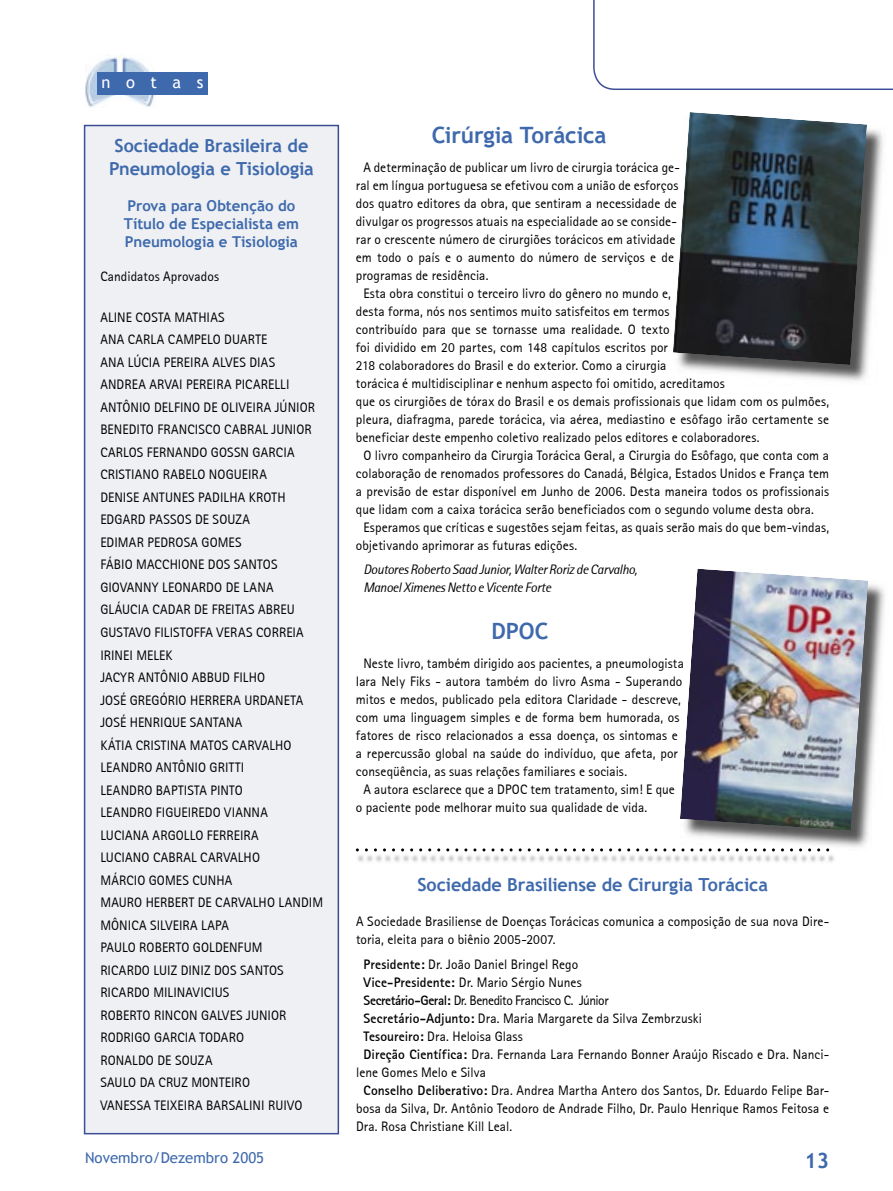
<style>
.page{position:relative;width:893px;height:1191px;background:#fff}
.page>*{position:absolute;margin:0;border:0;box-sizing:border-box;transform-origin:0 0}
.t1{font:700 22.5px "Trebuchet MS";letter-spacing:-.01em;color:#3e69ac}
.t2{font:700 21px "Trebuchet MS";color:#3e69ac}
.t3{font:700 18px/22.5px "Trebuchet MS";letter-spacing:-.01em;color:#3e69ac;text-align:center}
.t4{font:16.5px "Trebuchet MS";letter-spacing:.94em;color:#fff}
.t5{font:700 15px/18px "Trebuchet MS";color:#3e69ac}
.t6{font:15px "Trebuchet MS";color:#3e69ac}
.t7{font:13.5px/22.5px "Libre Sans Serif S Si";letter-spacing:.005em;color:#000}
.t8{font:italic 13.5px/18px "Libre Sans Serif S Si";letter-spacing:-.025em;color:#000}
.t9{font:13.5px "Libre Sans Serif S Si";letter-spacing:-.035em;color:#000}
.s1{font-weight:700}
</style>
<div class="page">
<svg style="left:593px;top:0;width:300px;height:90px"></svg>
<img style="left:85px;top:55px;width:71px;height:53px">
<div style="left:97px;top:72px;width:111px;height:22px;background:#3e69ac"></div>
<div style="left:84px;top:125px;width:255px;height:1009px;background:#eef0f3"></div>
<img style="left:685px;top:584px;width:200px;height:266px">
<img style="left:680px;top:569px;width:188px;height:262px">
<img style="left:680px;top:129px;width:203px;height:252px">
<img style="left:673px;top:112px;width:194px;height:253px">
<img style="left:357px;top:855px;width:477px;height:7px">
<svg style="left:365px;top:848px;width:455px;height:3px"></svg>
<p class="t4" style="left:102px;top:73px;width:103px">notas</p>
<h3 class="t3" style="left:109px;top:135px;width:206px">Sociedade Brasileira de<br>Pneumologia e Tisiologia</h3>
<p class="t5" style="left:124px;top:196px;width:177px">Prova para Obtenção do<br>Título de Especialista em<br>Pneumologia e Tisiologia</p>
<p class="t7" style="left:100px;top:265px;width:120px">Candidatos Aprovados</p>
<p class="t7" style="left:100px;top:306px;width:224px">ALINE COSTA MATHIAS<br>ANA CARLA CAMPELO DUARTE<br>ANA LÚCIA PEREIRA ALVES DIAS<br>ANDREA ARVAI PEREIRA PICARELLI<br>ANTÔNIO DELFINO DE OLIVEIRA JÚNIOR<br>BENEDITO FRANCISCO CABRAL JUNIOR<br>CARLOS FERNANDO GOSSN GARCIA<br>CRISTIANO RABELO NOGUEIRA<br>DENISE ANTUNES PADILHA KROTH<br>EDGARD PASSOS DE SOUZA<br>EDIMAR PEDROSA GOMES<br>FÁBIO MACCHIONE DOS SANTOS<br>GIOVANNY LEONARDO DE LANA<br>GLÁUCIA CADAR DE FREITAS ABREU<br>GUSTAVO FILISTOFFA VERAS CORREIA<br>IRINEI MELEK<br>JACYR ANTÔNIO ABBUD FILHO<br>JOSÉ GREGÓRIO HERRERA URDANETA<br>JOSÉ HENRIQUE SANTANA<br>KÁTIA CRISTINA MATOS CARVALHO<br>LEANDRO ANTÔNIO GRITTI<br>LEANDRO BAPTISTA PINTO<br>LEANDRO FIGUEIREDO VIANNA<br>LUCIANA ARGOLLO FERREIRA<br>LUCIANO CABRAL CARVALHO<br>MÁRCIO GOMES CUNHA<br>MAURO HERBERT DE CARVALHO LANDIM<br>MÔNICA SILVEIRA LAPA<br>PAULO ROBERTO GOLDENFUM<br>RICARDO LUIZ DINIZ DOS SANTOS<br>RICARDO MILINAVICIUS<br>ROBERTO RINCON GALVES JUNIOR<br>RODRIGO GARCIA TODARO<br>RONALDO DE SOUZA<br>SAULO DA CRUZ MONTEIRO<br>VANESSA TEIXEIRA BARSALINI RUIVO</p>
<h1 class="t1" style="left:432px;top:121px;width:176px">Cirúrgia Torácica</h1>
<p class="t7" style="left:363px;top:156px;width:318px">A determinação de publicar um livro de cirurgia torácica ge-</p>
<p class="t7" style="left:356px;top:174px;width:324px">ral em língua portuguesa se efetivou com a união de esforços</p>
<p class="t7" style="left:356px;top:192px;width:323px">dos quatro editores da obra, que sentiram a necessidade de</p>
<p class="t7" style="left:356px;top:210px;width:323px">divulgar os progressos atuais na especialidade ao se conside-</p>
<p class="t7" style="left:356px;top:228px;width:321px">rar o crescente número de cirurgiões torácicos em atividade</p>
<p class="t7" style="left:356px;top:246px;width:320px">em todo o país e o aumento do número de serviços e de</p>
<p class="t7" style="left:356px;top:264px;width:134px">programas de residência.</p>
<p class="t7" style="left:363px;top:282px;width:309px">Esta obra constitui o terceiro livro do gênero no mundo e,</p>
<p class="t7" style="left:356px;top:300px;width:315px">desta forma, nós nos sentimos muito satisfeitos em termos</p>
<p class="t7" style="left:356px;top:318px;width:315px">contribuído para que se tornasse uma realidade. O texto</p>
<p class="t7" style="left:356px;top:336px;width:314px">foi dividido em 20 partes, com 148 capítulos escritos por</p>
<p class="t7" style="left:356px;top:354px;width:312px">218 colaboradores do Brasil e do exterior. Como a cirurgia</p>
<p class="t7" style="left:356px;top:372px;width:371px">torácica é multidisciplinar e nenhum aspecto foi omitido, acreditamos</p>
<p class="t7" style="left:356px;top:390px;width:475px">que os cirurgiões de tórax do Brasil e os demais profissionais que lidam com os pulmões,</p>
<p class="t7" style="left:356px;top:408px;width:475px">pleura, diafragma, parede torácica, via aérea, mediastino e esôfago irão certamente se</p>
<p class="t7" style="left:356px;top:426px;width:405px">beneficiar deste empenho coletivo realizado pelos editores e colaboradores.</p>
<p class="t7" style="left:363px;top:444px;width:467px">O livro companheiro da Cirurgia Torácica Geral, a Cirurgia do Esôfago, que conta com a</p>
<p class="t7" style="left:356px;top:462px;width:475px">colaboração de renomados professores do Canadá, Bélgica, Estados Unidos e França tem</p>
<p class="t7" style="left:356px;top:480px;width:475px">a previsão de estar disponível em Junho de 2006. Desta maneira todos os profissionais</p>
<p class="t7" style="left:356px;top:498px;width:460px">que lidam com a caixa torácica serão beneficiados com o segundo volume desta obra.</p>
<p class="t7" style="left:363px;top:516px;width:467px">Esperamos que críticas e sugestões sejam feitas, as quais serão mais do que bem-vindas,</p>
<p class="t7" style="left:356px;top:534px;width:223px">objetivando aprimorar as futuras edições.</p>
<p class="t8" style="left:363px;top:560px;width:276px">Doutores Roberto Saad Junior, Walter Roriz de Carvalho,<br>Manoel Ximenes Netto e Vicente Forte</p>
<h1 class="t1" style="left:491px;top:617px;width:58px">DPOC</h1>
<p class="t7" style="left:363px;top:652px;width:322px">Neste livro, também dirigido aos pacientes, a pneumologista</p>
<p class="t7" style="left:356px;top:670px;width:328px">Iara Nely Fiks - autora também do livro Asma - Superando</p>
<p class="t7" style="left:356px;top:688px;width:327px">mitos e medos, publicado pela editora Claridade - descreve,</p>
<p class="t7" style="left:356px;top:706px;width:325px">com uma linguagem simples e de forma bem humorada, os</p>
<p class="t7" style="left:356px;top:724px;width:324px">fatores de risco relacionados a essa doença, os sintomas e</p>
<p class="t7" style="left:356px;top:742px;width:324px">a repercussão global na saúde do indivíduo, que afeta, por</p>
<p class="t7" style="left:356px;top:760px;width:273px">conseqüência, as suas relações familiares e sociais.</p>
<p class="t7" style="left:363px;top:778px;width:313px">A autora esclarece que a DPOC tem tratamento, sim! E que</p>
<p class="t7" style="left:356px;top:796px;width:293px">o paciente pode melhorar muito sua qualidade de vida.</p>
<h3 class="t3" style="left:417px;top:873px;width:352px">Sociedade Brasiliense de Cirurgia Torácica</h3>
<p class="t7" style="left:356px;top:912px;width:475px;line-height:18px">A Sociedade Brasiliense de Doenças Torácicas comunica a composição de sua nova Dire&shy;toria, eleita para o biênio 2005-2007.</p>
<p class="t7" style="left:364px;top:953px;width:216px"><span class="s1">Presidente:</span> Dr. João Daniel Bringel Rego</p>
<p class="t7" style="left:364px;top:971px;width:220px"><span class="s1">Vice-Presidente:</span> Dr. Mario Sérgio Nunes</p>
<p class="t9" style="left:364px;top:992px;width:246px"><span class="s1">Secretário-Geral:</span> Dr. Benedito Francisco C. Júnior</p>
<p class="t7" style="left:364px;top:1007px;width:340px"><span class="s1">Secretário-Adjunto:</span> Dra. Maria Margarete da Silva Zembrzuski</p>
<p class="t7" style="left:364px;top:1025px;width:161px"><span class="s1">Tesoureiro:</span> Dra. Heloisa Glass</p>
<p class="t7" style="left:364px;top:1043px;width:467px"><span class="s1">Direção Científica:</span> Dra. Fernanda Lara Fernando Bonner Araújo Riscado e Dra. Nanci-</p>
<p class="t7" style="left:356px;top:1061px;width:131px">lene Gomes Melo e Silva</p>
<p class="t7" style="left:364px;top:1079px;width:467px"><span class="s1">Conselho Deliberativo:</span> Dra. Andrea Martha Antero dos Santos, Dr. Eduardo Felipe Bar-</p>
<p class="t7" style="left:356px;top:1097px;width:475px">bosa da Silva, Dr. Antônio Teodoro de Andrade Filho, Dr. Paulo Henrique Ramos Feitosa e</p>
<p class="t7" style="left:356px;top:1115px;width:158px">Dra. Rosa Christiane Kill Leal.</p>
<p class="t6" style="left:85px;top:1149px;width:181px">Novembro/Dezembro 2005</p>
<h2 class="t2" style="left:805px;top:1147px;width:26px">13</h2>
</div>
